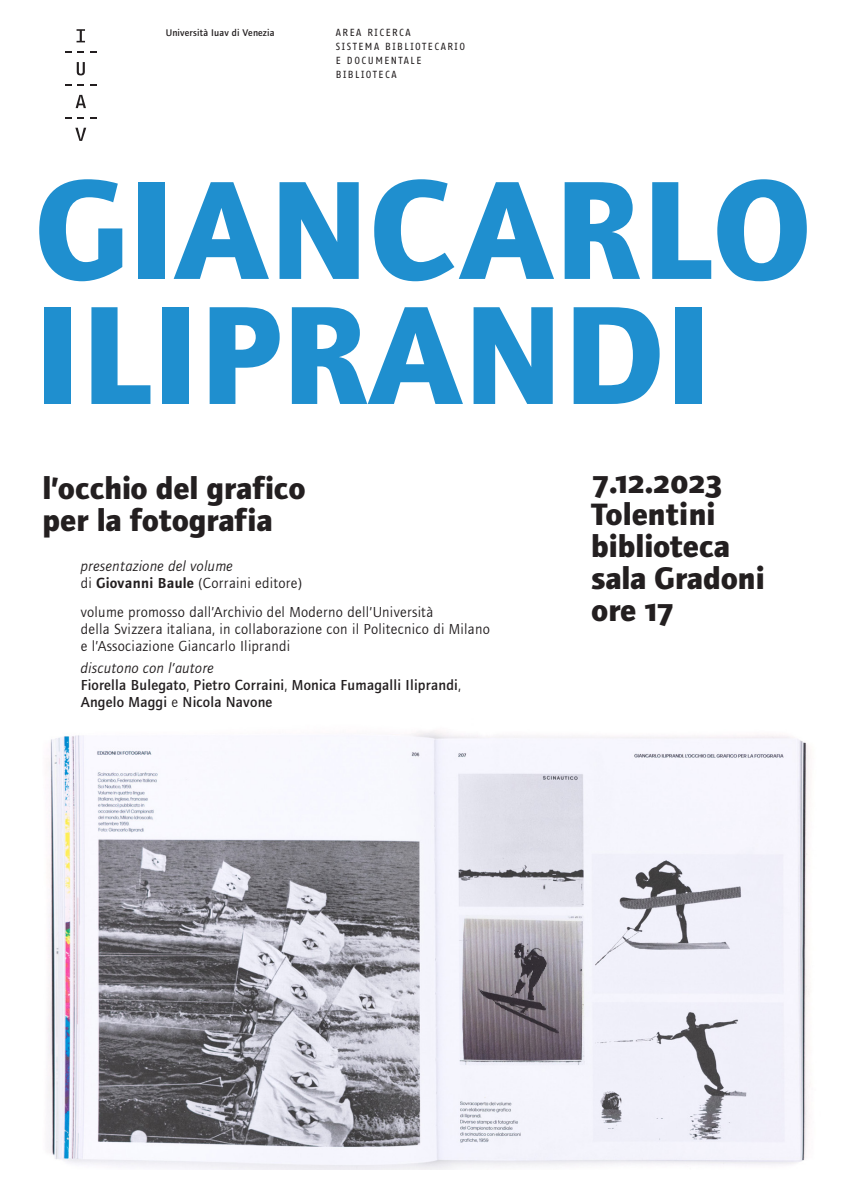
<style>
.page{position:relative;width:842px;height:1191px;background:#fff}
.page>*{position:absolute;margin:0;border:0;box-sizing:border-box;transform-origin:0 0}
.TITOLO{font:700 145px "Foundry Journal OT2";color:#1f8fcf}
.SOTTOTITOLO___INFO{font:700 32px/32px "Foundry Journal OT2";color:#231f20}
.SOTTOTITOLO___INFO-2{font:700 32px "Foundry Journal SC";color:#231f20}
.TESTO_piccolo{font:15px "Foundry Journal OT2";letter-spacing:.02em;color:#231f20}
.TESTO_piccolo-2{font:500 15px "Foundry Journal OT2";letter-spacing:.02em;color:#231f20}
.TESTO_piccolo-3{font:italic 15px "Foundry Journal OT2";letter-spacing:.02em;color:#231f20}
.INTESTAZIONE_maiusco{font:10px "Fago Office Sans";letter-spacing:.15em;color:#231f20}
.INTESTAZIONE_iuav{font:500 10px "Foundry Journal OT2";letter-spacing:.02em;color:#231f20}
.s1{font-weight:600}
.s2{font-family:"Foundry Journal SC"}
.s3{font-weight:400}
</style>
<div class="page">
<img style="left:47px;top:731px;width:762px;height:438px">
<svg style="left:77px;top:29px;width:8px;height:13px"></svg>
<svg style="left:65px;top:51px;width:7px;height:2px"></svg>
<svg style="left:78px;top:51px;width:6px;height:2px"></svg>
<svg style="left:90px;top:51px;width:6px;height:2px"></svg>
<svg style="left:77px;top:62px;width:8px;height:13px"></svg>
<svg style="left:65px;top:84px;width:7px;height:2px"></svg>
<svg style="left:78px;top:84px;width:6px;height:2px"></svg>
<svg style="left:90px;top:84px;width:6px;height:2px"></svg>
<svg style="left:76px;top:95px;width:10px;height:13px"></svg>
<svg style="left:65px;top:117px;width:7px;height:2px"></svg>
<svg style="left:78px;top:117px;width:6px;height:2px"></svg>
<svg style="left:90px;top:117px;width:6px;height:2px"></svg>
<svg style="left:75px;top:128px;width:11px;height:13px"></svg>
<p class="INTESTAZIONE_iuav" style="left:166px;top:25px;width:110px">Università Iuav di Venezia</p>
<p class="INTESTAZIONE_maiusco" style="left:336px;top:27px;width:76px">AREA RICERCA</p>
<p class="INTESTAZIONE_maiusco" style="left:336px;top:41px;width:131px">SISTEMA BIBLIOTECARIO</p>
<p class="INTESTAZIONE_maiusco" style="left:336px;top:55px;width:87px">E DOCUMENTALE</p>
<p class="INTESTAZIONE_maiusco" style="left:336px;top:69px;width:62px">BIBLIOTECA</p>
<p class="TITOLO" style="left:34px;top:117px;width:779px">GIANCARLO</p>
<p class="TITOLO" style="left:34px;top:242px;width:679px">ILIPRANDI</p>
<p class="SOTTOTITOLO___INFO" style="left:43px;top:469px;width:265px">l’occhio del grafico</p>
<p class="SOTTOTITOLO___INFO" style="left:43px;top:501px;width:232px">per la fotografia</p>
<p class="TESTO_piccolo-3" style="left:81px;top:556px;width:154px">presentazione del volume</p>
<p class="TESTO_piccolo" style="left:81px;top:573px;width:223px">di <span class="s1">Giovanni Baule</span> (Corraini editore<span class="s2">)</span></p>
<p class="TESTO_piccolo" style="left:81px;top:601px;width:354px">volume promosso dall’Archivio del Moderno dell’Università</p>
<p class="TESTO_piccolo" style="left:81px;top:618px;width:411px">della Svizzera italiana, in collaborazione con il Politecnico di Milano</p>
<p class="TESTO_piccolo" style="left:81px;top:635px;width:211px">e l’Associazione Giancarlo Iliprandi</p>
<p class="TESTO_piccolo-3" style="left:81px;top:658px;width:135px">discutono con l’autore</p>
<p class="TESTO_piccolo-2" style="left:81px;top:674px;width:382px">Fiorella Bulegato<span class="s3">,</span> Pietro Corraini<span class="s3">,</span> Monica Fumagalli Iliprandi<span class="s3">,</span></p>
<p class="TESTO_piccolo-2" style="left:81px;top:691px;width:193px">Angelo Maggi <span class="s3">e</span> Nicola Navone</p>
<p class="SOTTOTITOLO___INFO-2" style="left:591px;top:464px;width:133px">7.12.2023</p>
<p class="SOTTOTITOLO___INFO" style="left:591px;top:495px;width:141px">Tolentini biblioteca</p>
<p class="SOTTOTITOLO___INFO" style="left:591px;top:559px;width:175px">sala Gradoni</p>
<p class="SOTTOTITOLO___INFO" style="left:591px;top:591px;width:85px">ore <span class="s2">17</span></p>
</div>
